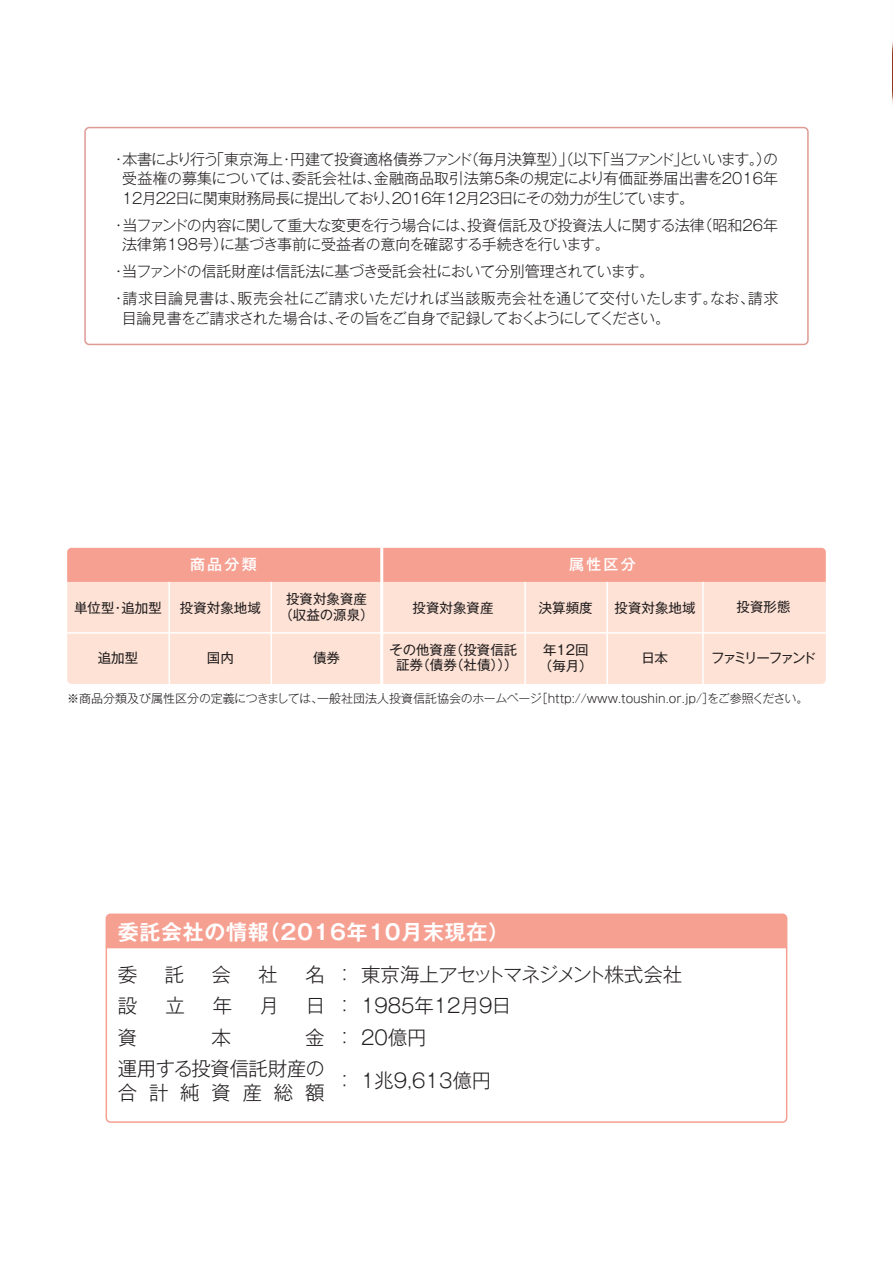
<style>
.page{position:relative;width:893px;height:1263px;background:#fff}
.page>*{position:absolute;margin:0;border:0;box-sizing:border-box;transform-origin:0 0}
.t1{font:21px "Gothic MB101 Pro De Bold 90 pv RKSJ H";letter-spacing:.03em;color:#fff}
.t2{font:19.5px/31.5px "Gothic MB101 Pro Light 90 pv RKSJ H";color:#231f20}
.t3{font:19.5px/31.5px "Gothic MB101 Pro Light 90 pv RKSJ H";letter-spacing:-.025em;color:#231f20;text-align:right}
.t4{font:19.5px "Gothic MB101 Pro Light 90 pv RKSJ H";letter-spacing:.6em;color:#231f20}
.t5{font:15px/19.5px "Gothic MB101 Pro Light 90 pv RKSJ H";letter-spacing:-.025em;color:#231f20;text-align:justify}
.t6{font:15px/27px "Gothic MB101 Pro Light 90 pv RKSJ H";color:#231f20}
.t7{font:15px "Gothic MB101 Pro Medium 90 pv RKSJ H";letter-spacing:.15em;color:#fff}
.t8{font:13.5px/16.5px "Gothic MB101 Pro Regular 90 pv RKSJ H";color:#231f20;text-align:center}
.t9{font:13.5px "Gothic MB101 Pro Regular 90 pv RKSJ H";letter-spacing:-.14em;color:#231f20}
.t10{font:12px "Gothic MB101 Pro Light 90 pv RKSJ H";color:#231f20}
</style>
<div class="page">
<img style="left:892px;top:2px;width:1px;height:106px">
<div style="left:84px;top:127px;width:725px;height:218px;border:2px solid #df9a92;border-radius:4px"></div>
<div style="left:67px;top:548px;width:759px;height:136px;background:#fee2d5;border-radius:4px"></div>
<div style="left:67px;top:548px;width:759px;height:34px;background:#f6a092"></div>
<hr style="left:67px;top:632px;width:759px;height:2px;background:#fff">
<hr style="left:169px;top:582px;width:1px;height:102px;background:#fff">
<hr style="left:271px;top:582px;width:1px;height:102px;background:#fff">
<hr style="left:380px;top:548px;width:3px;height:136px;background:#fff">
<hr style="left:524px;top:582px;width:2px;height:102px;background:#fff">
<hr style="left:606px;top:582px;width:2px;height:102px;background:#fff">
<hr style="left:702px;top:582px;width:2px;height:102px;background:#fff">
<div style="left:106px;top:913px;width:681px;height:210px;border:2px solid #f6a092;border-radius:4px"></div>
<div style="left:106px;top:914px;width:681px;height:34px;background:#f6a092"></div>
<p class="t5" style="left:111px;top:151px;width:493px">・本書により行う「東京海上・円建て投資適格債券ファンド（毎月決算型）（以下</p>
<p class="t5" style="left:122px;top:151px;width:657px;text-indent:473px">「当ファンド」といいます。）の受益権の募集については、委託会社は、金融商品取引法第５条の規定により有価証券届出書を2016年12月22日に関東財務局長に提出しており、2016年12月23日にその効力が生じています。</p>
<p class="t5" style="left:122px;top:217px;width:657px;text-indent:-11px">・当ファンドの内容に関して重大な変更を行う場合には、投資信託及び投資法人に関する法律（昭和26年法律第198号）に基づき事前に受益者の意向を確認する手続きを行います。</p>
<p class="t6" style="left:111px;top:260px;width:669px">・当ファンドの信託財産は信託法に基づき受託会社において分別管理されています。<br>・請求目論見書は、販売会社にご請求いただければ当該販売会社を通じて交付いたします。なお、請求</p>
<p class="t5" style="left:122px;top:310px;width:550px">目論見書をご請求された場合は、その旨をご自身で記録しておくようにしてください。</p>
<p class="t5" style="left:559px;top:151px;width:16px">」</p>
<p class="t7" style="left:190px;top:559px;width:68px">商品分類</p>
<p class="t7" style="left:569px;top:559px;width:68px">属性区分</p>
<p class="t8" style="left:279px;top:592px;width:96px">投資対象資産（収益の源泉）</p>
<p class="t8" style="left:413px;top:602px;width:82px">投資対象資産</p>
<p class="t8" style="left:539px;top:602px;width:55px">決算頻度</p>
<p class="t8" style="left:737px;top:601px;width:56px">投資形態</p>
<p class="t8" style="left:74px;top:602px;width:89px">単位型・追加型</p>
<p class="t8" style="left:98px;top:652px;width:42px">追加型</p>
<p class="t8" style="left:207px;top:652px;width:28px">国内</p>
<p class="t8" style="left:539px;top:643px;width:55px">年12回（毎月）</p>
<p class="t8" style="left:180px;top:602px;width:82px">投資対象地域</p>
<p class="t8" style="left:615px;top:602px;width:82px">投資対象地域</p>
<p class="t8" style="left:390px;top:644px;width:129px;line-height:15px">その他資産（投資信託証券（債券（社債）））</p>
<p class="t8" style="left:313px;top:652px;width:28px">債券</p>
<p class="t8" style="left:642px;top:652px;width:28px">日本</p>
<p class="t9" style="left:711px;top:653px;width:106px">ファミリーファンド</p>
<p class="t10" style="left:67px;top:694px;width:743px">※商品分類及び属性区分の定義につきましては、一般社団法人投資信託協会のホームページ［http://www.toushin.or.jp/］をご参照ください。</p>
<h1 class="t1" style="left:118px;top:924px;width:393px">委託会社の情報（2016年10月末現在）</h1>
<h2 class="t2" style="left:118px;top:961px;width:21px">委</h2>
<h2 class="t2" style="left:165px;top:961px;width:21px">託</h2>
<h2 class="t2" style="left:211px;top:961px;width:21px">会</h2>
<h2 class="t2" style="left:258px;top:961px;width:21px">社</h2>
<h2 class="t2" style="left:305px;top:961px;width:21px">名</h2>
<h2 class="t2" style="left:118px;top:993px;width:21px">設</h2>
<h2 class="t2" style="left:165px;top:993px;width:21px">立</h2>
<h2 class="t2" style="left:213px;top:993px;width:21px">年</h2>
<h2 class="t2" style="left:260px;top:993px;width:21px">月</h2>
<h2 class="t2" style="left:306px;top:993px;width:21px">日</h2>
<h2 class="t2" style="left:118px;top:1024px;width:21px">資</h2>
<h2 class="t2" style="left:211px;top:1024px;width:21px">本</h2>
<h2 class="t2" style="left:335px;top:961px;width:349px">：東京海上アセットマネジメント株式会社： 1985年12月9日<br>： 20億円</h2>
<h2 class="t2" style="left:335px;top:1068px;width:158px">： 1兆9,613億円</h2>
<h2 class="t3" style="left:118px;top:1024px;width:208px">金<br>運用する投資信託財産の</h2>
<h2 class="t4" style="left:118px;top:1086px;width:208px">合計純資産総額</h2>
</div>
